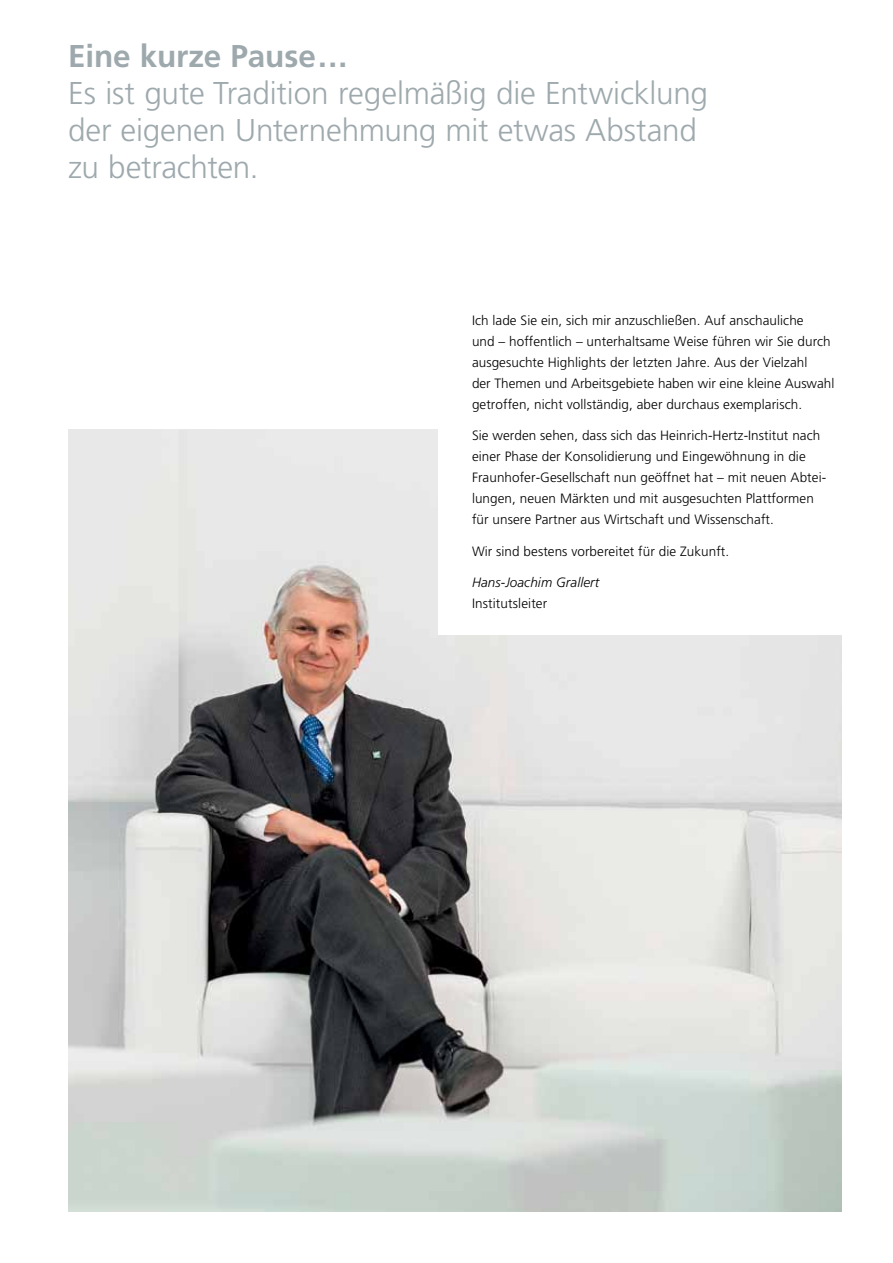
<style>
.page{position:relative;width:893px;height:1263px;background:#fff}
.page>*{position:absolute;margin:0;border:0;box-sizing:border-box;transform-origin:0 0}
.t1{font:300 31.5px/36.8px "Frutiger";letter-spacing:-.01em;color:#9ea9ad}
.t2{font:700 31.5px "Frutiger";letter-spacing:-.005em;color:#9ea9ad}
.t3{font:300 13.5px/21px "Frutiger";letter-spacing:.005em;color:#000}
.t4{font:italic 300 13.5px "Frutiger";letter-spacing:.005em;color:#000}
</style>
<div class="page">
<img style="left:68px;top:430px;width:774px;height:782px">
<div style="left:438px;top:414px;width:424px;height:220px;background:#fff"></div>
<h1 class="t2" style="left:68px;top:38px;width:281px">Eine kurze Pause...</h1>
<h1 class="t1" style="left:68px;top:75px;width:642px">Es ist gute Tradition regelmäßig die Entwicklung der eigenen Unternehmung mit etwas Abstand zu betrachten.</h1>
<p class="t3" style="left:472px;top:309px;width:364px">Ich lade Sie ein, sich mir anzuschließen. Auf anschauliche<br>und – hoffentlich – unterhaltsame Weise führen wir Sie durch ausgesuchte Highlights der letzten Jahre. Aus der Vielzahl<br>der Themen und Arbeitsgebiete haben wir eine kleine Auswahl getroffen, nicht vollständig, aber durchaus exemplarisch.</p>
<p class="t3" style="left:472px;top:425px;width:356px">Sie werden sehen, dass sich das Heinrich-Hertz-Institut nach einer Phase der Konsolidierung und Eingewöhnung in die Fraunhofer-Gesellschaft nun geöffnet hat – mit neuen Abtei&shy;lungen, neuen Märkten und mit ausgesuchten Plattformen für unsere Partner aus Wirtschaft und Wissenschaft.</p>
<p class="t3" style="left:472px;top:540px;width:259px">Wir sind bestens vorbereitet für die Zukunft.</p>
<p class="t4" style="left:472px;top:575px;width:129px">Hans-Joachim Grallert</p>
<p class="t3" style="left:472px;top:593px;width:77px">Institutsleiter</p>
</div>
